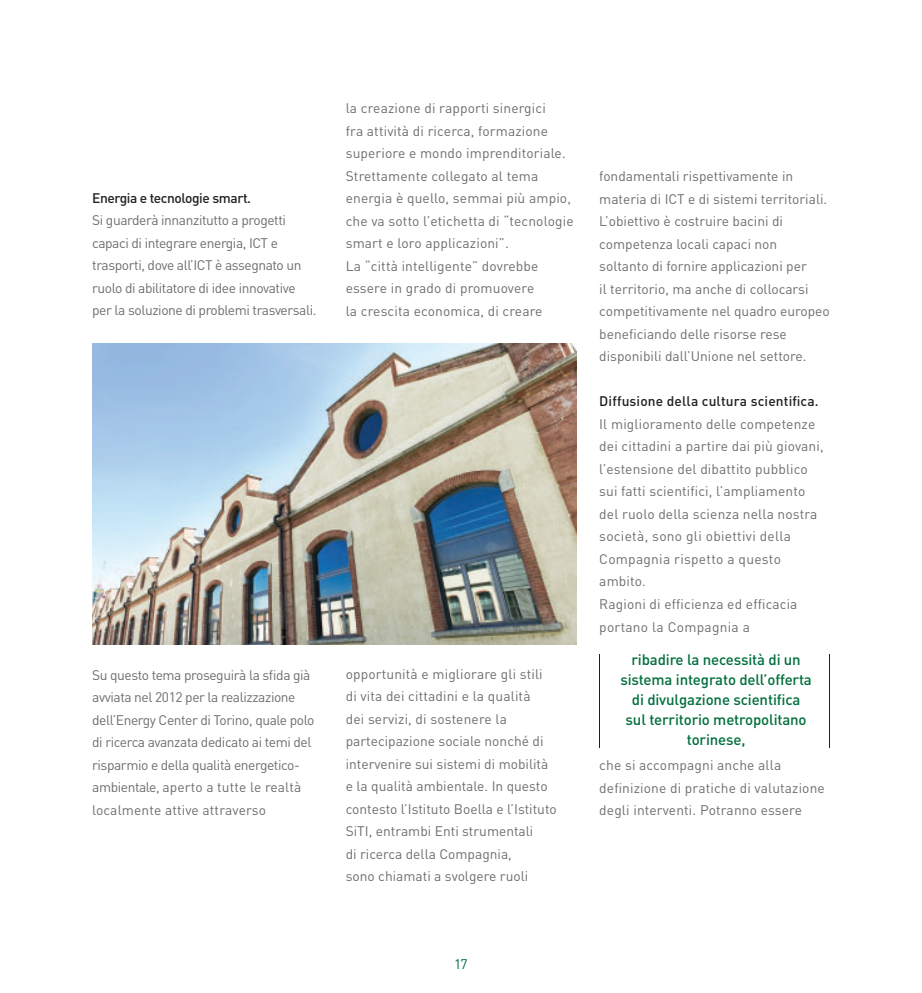
<style>
.page{position:relative;width:922px;height:993px;background:#fff}
.page>*{position:absolute;margin:0;border:0;box-sizing:border-box;transform-origin:0 0}
.t1{font:500 15px/20px "DIN";letter-spacing:-.01em;color:#006f3c;text-align:center}
.t2{font:13.75px/22.5px "DIN";color:#6c6d70}
.t3{font:13.75px/22.5px "DIN";letter-spacing:-.03em;color:#6c6d70}
.t4{font:500 13.75px "DIN";letter-spacing:.01em;color:#231f20}
.t5{font:500 13.75px "DIN";letter-spacing:-.03em;color:#231f20}
.t6{font:13.75px "DIN";color:#006f3c}
</style>
<div class="page">
<hr style="left:829px;top:653px;width:1px;height:93px;background:#231f20">
<hr style="left:599px;top:653px;width:1px;height:93px;background:#231f20">
<img style="left:92px;top:343px;width:484px;height:301px">
<p class="t5" style="left:92px;top:193px;width:160px">Energia e tecnologie smart.</p>
<p class="t3" style="left:92px;top:210px;width:226px">Si guarderà innanzitutto a progetti capaci di integrare energia, ICT e trasporti, dove all’ICT è assegnato un ruolo di abilitatore di idee innovative per la soluzione di problemi trasversali.</p>
<p class="t3" style="left:92px;top:664px;width:224px">Su questo tema proseguirà la sfida già avviata nel 2012 per la realizzazione dell’Energy Center di Torino, quale polo di ricerca avanzata dedicato ai temi del risparmio e della qualità energetico&shy;ambientale, aperto a tutte le realtà localmente attive attraverso</p>
<p class="t2" style="left:345px;top:98px;width:229px">la creazione di rapporti sinergici<br>fra attività di ricerca, formazione superiore e mondo imprenditoriale.<br>Strettamente collegato al tema energia è quello, semmai più ampio, che va sotto l’etichetta di “tecnologie smart e loro applicazioni”.<br>La “città intelligente” dovrebbe essere in grado di promuovere<br>la crescita economica, di creare</p>
<p class="t2" style="left:345px;top:663px;width:212px">opportunità e migliorare gli stili di vita dei cittadini e la qualità<br>dei servizi, di sostenere la partecipazione sociale nonché di intervenire sui sistemi di mobilità e la qualità ambientale. In questo contesto l’Istituto Boella e l’Istituto SiTI, entrambi Enti strumentali<br>di ricerca della Compagnia,<br>sono chiamati a svolgere ruoli</p>
<p class="t2" style="left:599px;top:166px;width:232px">fondamentali rispettivamente in materia di ICT e di sistemi territoriali.<br>L’obiettivo è costruire bacini di competenza locali capaci non soltanto di fornire applicazioni per<br>il territorio, ma anche di collocarsi competitivamente nel quadro europeo beneficiando delle risorse rese disponibili dall’Unione nel settore.</p>
<p class="t4" style="left:599px;top:396px;width:221px">Diffusione della cultura scientifica.</p>
<p class="t2" style="left:599px;top:414px;width:226px">Il miglioramento delle competenze dei cittadini a partire dai più giovani, l’estensione del dibattito pubblico sui fatti scientifici, l’ampliamento del ruolo della scienza nella nostra società, sono gli obiettivi della<br>Compagnia rispetto a questo ambito.<br>Ragioni di efficienza ed efficacia portano la Compagnia a</p>
<p class="t1" style="left:620px;top:651px;width:193px">ribadire la necessità di un sistema integrato dell’offerta di divulgazione scientifica sul territorio metropolitano torinese,</p>
<p class="t2" style="left:599px;top:755px;width:227px">che si accompagni anche alla definizione di pratiche di valutazione degli interventi. Potranno essere</p>
<p class="t6" style="left:454px;top:958px;width:15px">17</p>
</div>
